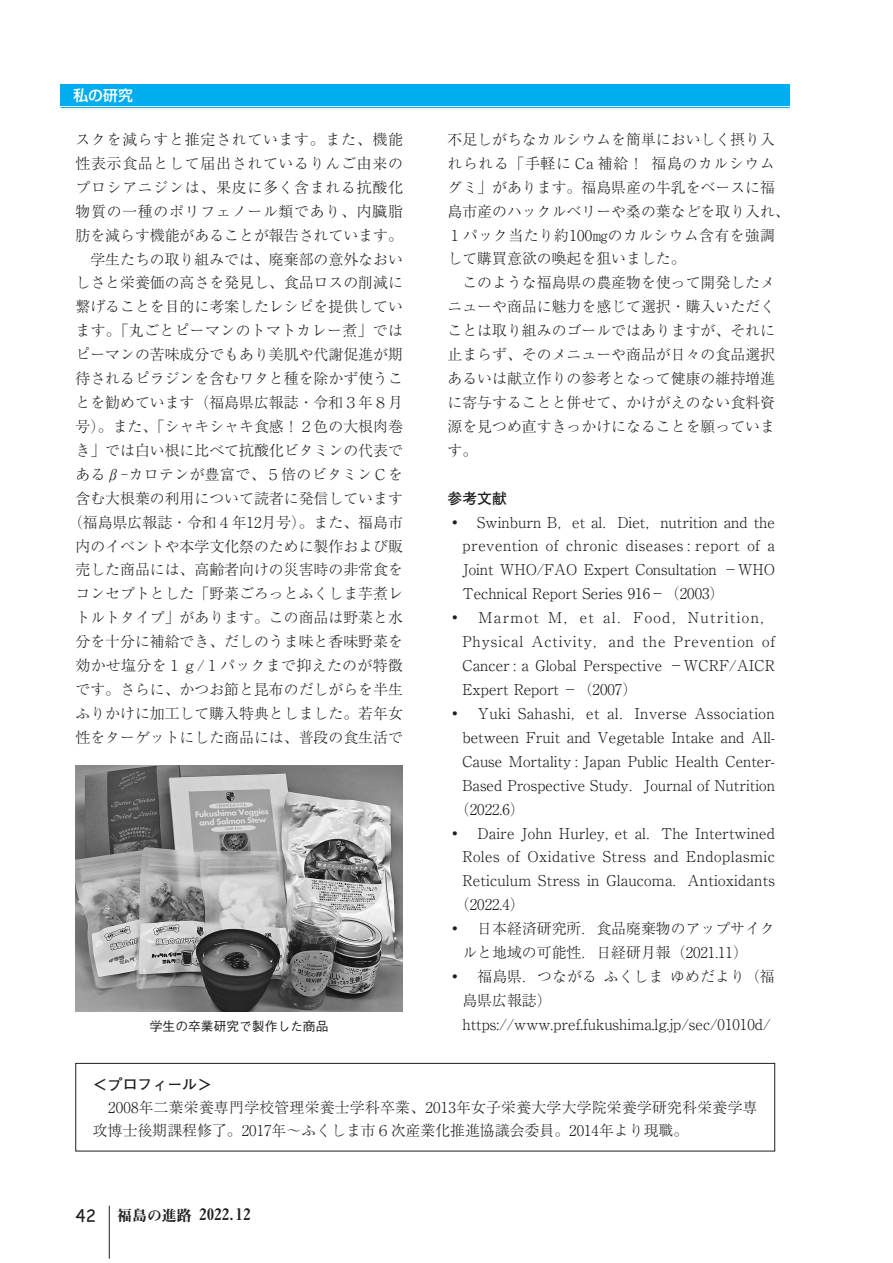
<style>
.page{position:relative;width:893px;height:1263px;background:#fff}
.page>*{position:absolute;margin:0;border:0;box-sizing:border-box;transform-origin:0 0}
.t1{font:15.9px "Midashi Min Pr 6 MA31";color:#231f20;scale:.95 1}
.t2{font:300 14.85px/23.9px "Ryumin Pr 6";color:#231f20}
.t3{font:300 14.85px "Ryumin Pr 6";letter-spacing:.035em;color:#231f20}
.t4{font:300 14.85px "Ryumin Pr 6";letter-spacing:.025em;color:#231f20}
.t5{font:300 14.85px "Ryumin Pr 6";letter-spacing:.03em;color:#231f20}
.t6{font:300 14.85px "Ryumin Pr 6";letter-spacing:.055em;color:#231f20}
.t7{font:300 14.85px "Ryumin Pr 6";letter-spacing:.085em;color:#231f20}
.t8{font:700 14.85px "Futo Go B101 Pr 6";color:#231f20}
.t9{font:500 14.85px "Shin Go Pr 6";color:#fff}
.t10{font:500 12.75px "Gothic BBB Pr 6";color:#231f20}
.s1{font-family:"Comic Sans MS";font-size:16.95px}
.s2{font-size:14.85px}
</style>
<div class="page">
<div style="left:61px;top:84px;width:729px;height:22px;background:#00aeef"></div>
<hr style="left:61px;top:107px;width:729px;height:1px;background:#00aeef">
<hr style="left:109px;top:1205px;width:1px;height:53px;background:#231f20">
<div style="left:75px;top:1063px;width:700px;height:88px;border:1px solid #231f20"></div>
<img style="left:75px;top:765px;width:328px;height:246px">
<p class="t9" style="left:73px;top:83px;width:61px">私の研究</p>
<p class="t2" style="left:68px;top:127px;width:336px;text-align:center">スクを減らすと推定されています。また、機能性表示食品として届出されているりんご由来のプロシアニジンは、果皮に多く含まれる抗酸化物質の一種のポリフェノール類であり、内臓脂肪を減らす機能があることが報告されています。　学生たちの取り組みでは、廃棄部の意外なおいしさと栄養価の高さを発見し、食品ロスの削減に繋げることを目的に考案したレシピを提供しています。「丸ごとピーマンのトマトカレー煮」ではピーマンの苦味成分でもあり美肌や代謝促進が期待されるピラジンを含むワタと種を除かず使うことを勧めています（福島県広報誌・令和３年８月号）。また、「シャキシャキ食感！２色の大根肉巻き」では白い根に比べて抗酸化ビタミンの代表であるβ-カロテンが豊富で、５倍のビタミンＣを含む大根葉の利用について読者に発信しています（福島県広報誌・令和４年12月号）。また、福島市内のイベントや本学文化祭のために製作および販売した商品には、高齢者向けの災害時の非常食をコンセプトとした「野菜ごろっとふくしま芋煮レトルトタイプ」があります。この商品は野菜と水分を十分に補給でき、だしのうま味と香味野菜を効かせ塩分を１ｇ/１パックまで抑えたのが特徴です。さらに、かつお節と昆布のだしがらを半生ふりかけに加工して購入特典としました。若年女性をターゲットにした商品には、普段の食生活で</p>
<p class="t2" style="left:448px;top:126px;width:344px">不足しがちなカルシウムを簡単においしく摂り入れられる「手軽に Ca 補給！ 福島のカルシウムグミ」があります。福島県産の牛乳をベースに福島市産のハックルベリーや桑の葉などを取り入れ、<br>１パック当たり約100㎎のカルシウム含有を強調して購買意欲の喚起を狙いました。<br>　このような福島県の農産物を使って開発したメニューや商品に魅力を感じて選択・購入いただくことは取り組みのゴールではありますが、それに止まらず、そのメニューや商品が日々の食品選択あるいは献立作りの参考となって健康の維持増進に寄与することと併せて、かけがえのない食料資源を見つめ直すきっかけになることを願っています。</p>
<p class="t8" style="left:448px;top:486px;width:61px">参考文献</p>
<p class="t2" style="left:448px;top:509px;width:329px">◦ Swinburn B，et al．Diet，nutrition and the</p>
<p class="t3" style="left:462px;top:534px;width:314px">prevention of chronic diseases : report of a</p>
<p class="t2" style="left:462px;top:557px;width:314px">Joint WHO/FAO Expert Consultation －WHO</p>
<p class="t2" style="left:462px;top:581px;width:264px">Technical Report Series 916－（2003）</p>
<p class="t7" style="left:448px;top:606px;width:329px">◦ Marmot M，et al．Food，Nutrition，</p>
<p class="t6" style="left:462px;top:630px;width:314px">Physical Activity，and the Prevention of</p>
<p class="t2" style="left:462px;top:653px;width:314px">Cancer : a Global Perspective －WCRF/AICR</p>
<p class="t2" style="left:462px;top:677px;width:176px">Expert Report －（2007）</p>
<p class="t4" style="left:447px;top:702px;width:329px">◦ Yuki Sahashi，et al．Inverse Association</p>
<p class="t2" style="left:462px;top:724px;width:314px">between Fruit and Vegetable Intake and All-</p>
<p class="t2" style="left:462px;top:748px;width:314px">Cause Mortality : Japan Public Health Center-</p>
<p class="t2" style="left:462px;top:772px;width:314px">Based Prospective Study．Journal of Nutrition</p>
<p class="t2" style="left:455px;top:796px;width:71px">（2022.6）</p>
<p class="t2" style="left:447px;top:820px;width:329px">◦　Daire John Hurley, et al．The Intertwined</p>
<p class="t5" style="left:462px;top:845px;width:314px">Roles of Oxidative Stress and Endoplasmic</p>
<p class="t2" style="left:462px;top:868px;width:314px">Reticulum Stress in Glaucoma．Antioxidants</p>
<p class="t2" style="left:455px;top:892px;width:71px">（2022.4）</p>
<p class="t2" style="left:447px;top:916px;width:329px">◦ 日本経済研究所．食品廃棄物のアップサイク</p>
<p class="t2" style="left:462px;top:940px;width:287px">ルと地域の可能性．日経研月報（2021.11）</p>
<p class="t2" style="left:447px;top:964px;width:329px">◦ 福島県．つながる ふくしま ゆめだより（福</p>
<p class="t2" style="left:462px;top:987px;width:91px">島県広報誌）</p>
<p class="t2" style="left:447px;top:1011px;width:325px">　https://www.pref.fukushima.lg.jp/sec/01010d/</p>
<p class="t10" style="left:150px;top:1016px;width:180px">学生の卒業研究で製作した商品</p>
<p class="t8" style="left:93px;top:1072px;width:121px">＜プロフィール＞</p>
<p class="t2" style="left:93px;top:1095px;width:666px;line-height:23.4px">　2008年二葉栄養専門学校管理栄養士学科卒業、2013年女子栄養大学大学院栄養学研究科栄養学専攻博士後期課程修了。2017年～ふくしま市６次産業化推進協議会委員。2014年より現職。</p>
<p class="t1" style="left:75px;top:1202px;width:186px"><span class="s1">42</span> <span class="s2">福島の進路</span> 2022. 12</p>
</div>
